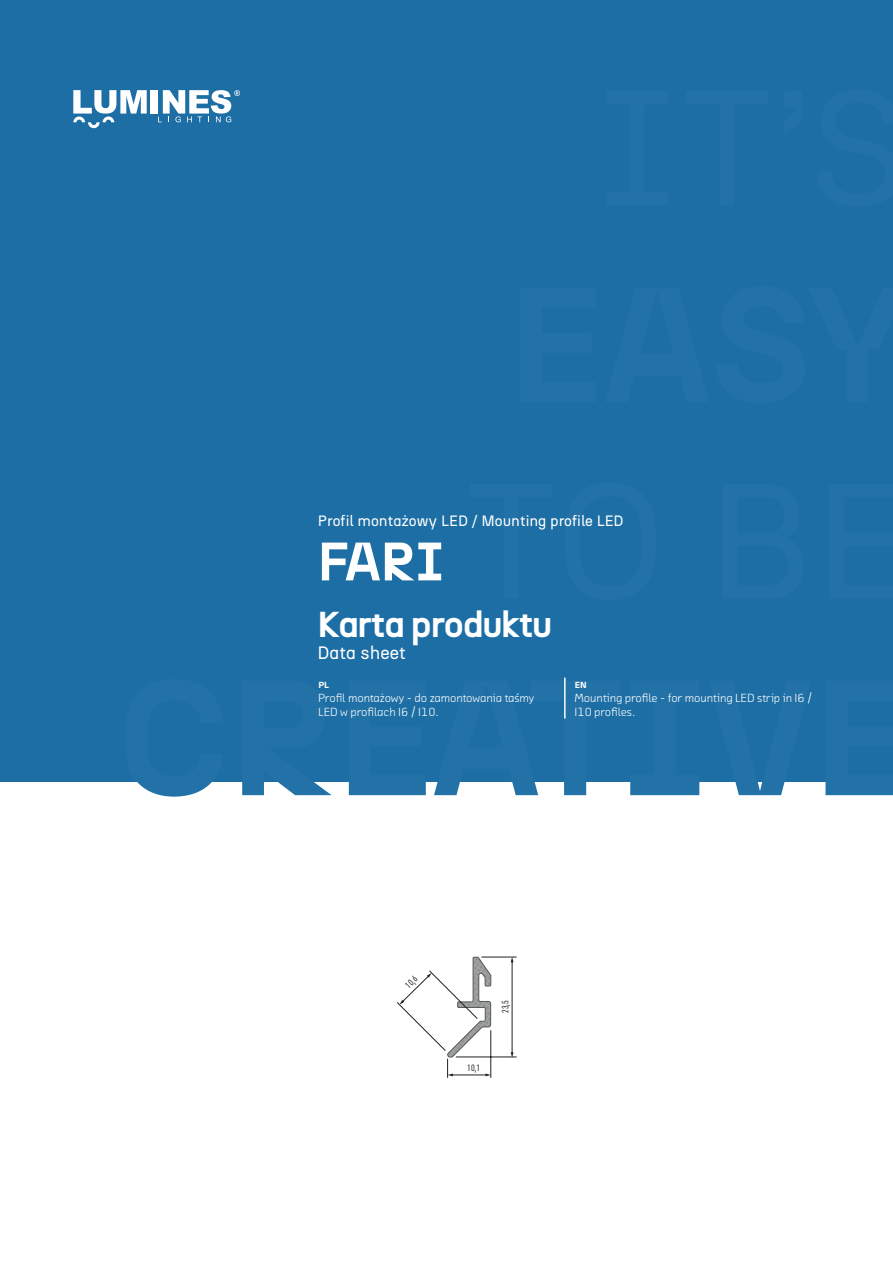
<style>
.page{position:relative;width:893px;height:1263px;background:#fff}
.page>*{position:absolute;margin:0;border:0;box-sizing:border-box;transform-origin:0 0}
.t1{font:700 54px "N27";color:#fff}
.t2{font:700 36px "N27";color:#fff}
.t3{font:18px "N27";color:#fff}
.t4{font:15px "N27";color:#fff}
.t5{font:12px/14.4px "Chambers Sans Pro";color:#fff}
.t6{font:9px "URWDIN Cond";color:#231f20}
.t7{font:900 9px "Chambers Sans Pro";color:#fff}
</style>
<div class="page">
<div style="left:0;top:0;width:893px;height:781px;background:#1c6ea4"></div>
<svg style="left:126px;top:781px;width:96px;height:16px"></svg>
<svg style="left:242px;top:781px;width:90px;height:14px"></svg>
<svg style="left:349px;top:781px;width:77px;height:14px"></svg>
<svg style="left:434px;top:680px;width:186px;height:115px"></svg>
<svg style="left:630px;top:781px;width:69px;height:14px"></svg>
<svg style="left:709px;top:781px;width:102px;height:14px"></svg>
<svg style="left:825px;top:781px;width:68px;height:14px"></svg>
<svg style="left:73px;top:90px;width:74px;height:38px"></svg>
<div style="left:151px;top:90px;width:7px;height:24px;background:#fff"></div>
<svg style="left:158px;top:90px;width:82px;height:32px"></svg>
<hr style="left:565px;top:678px;width:1px;height:40px;background:#fff">
<hr style="left:482px;top:957px;width:34px;height:1px;background:#231f20">
<hr style="left:456px;top:1057px;width:60px;height:1px;background:#231f20">
<hr style="left:512px;top:961px;width:1px;height:92px;background:#231f20">
<svg style="left:397px;top:957px;width:95px;height:120px"></svg>
<p class="t4" style="left:318px;top:512px;width:307px">Profil montażowy LED / Mounting profile LED</p>
<h1 class="t1" style="left:318px;top:528px;width:128px">FARI</h1>
<h2 class="t2" style="left:318px;top:602px;width:236px">Karta produktu</h2>
<h3 class="t3" style="left:317px;top:641px;width:90px">Data sheet</h3>
<p class="t7" style="left:319px;top:679px;width:12px">PL</p>
<p class="t5" style="left:318px;top:690px;width:218px">Profil montażowy - do zamontowania taśmy<br>LED w profilach I6 / I10.</p>
<p class="t7" style="left:575px;top:679px;width:13px">EN</p>
<p class="t5" style="left:574px;top:690px;width:239px">Mounting profile - for mounting LED strip in I6 /<br>I10 profiles.</p>
<p class="t6" style="left:403px;top:982px;width:15px;rotate:-44deg">10,6</p>
<p class="t6" style="left:467px;top:1062px;width:15px">10,1</p>
<p class="t6" style="left:499px;top:1013px;width:15px;rotate:-90deg">23,5</p>
</div>
